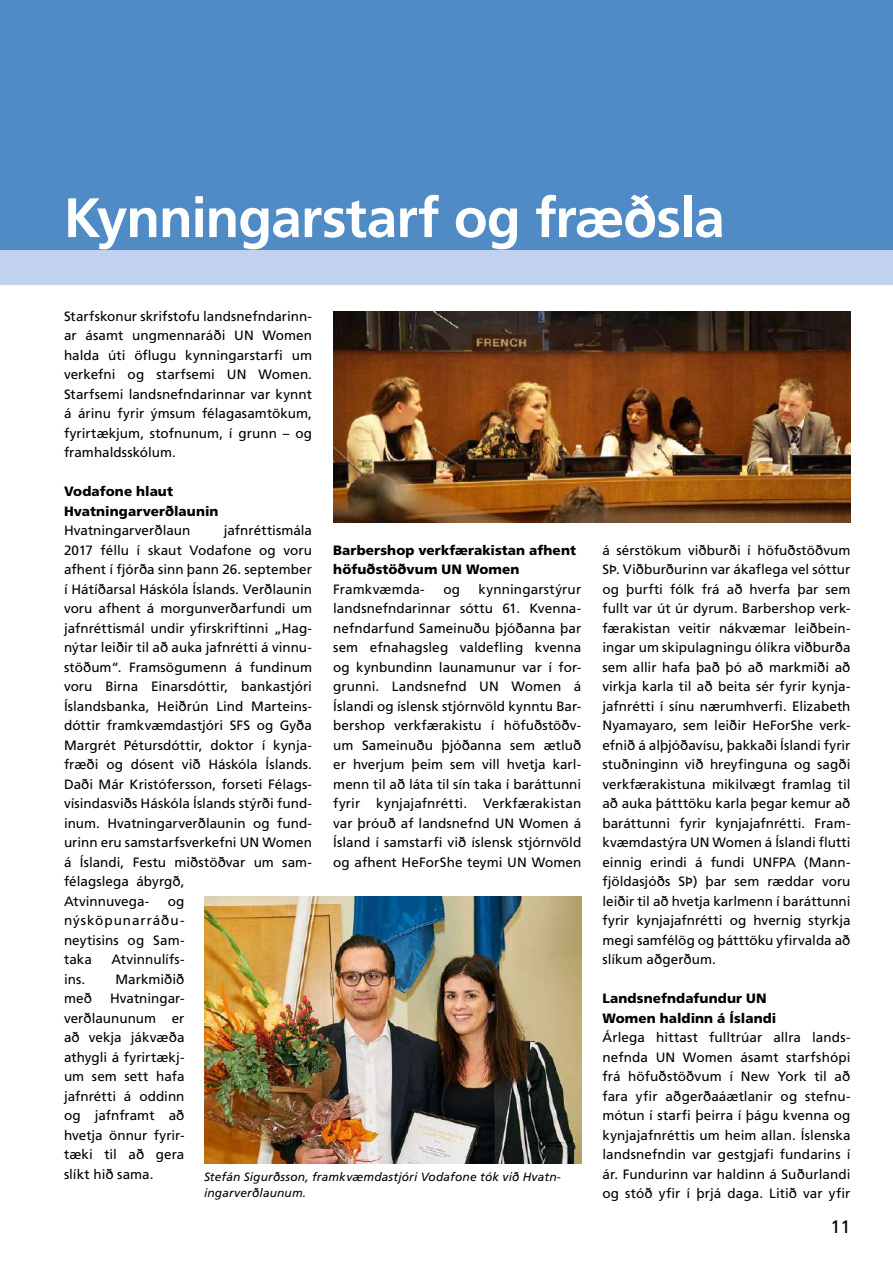
<style>
.page{position:relative;width:893px;height:1263px;background:#fff}
.page>*{position:absolute;margin:0;border:0;box-sizing:border-box;transform-origin:0 0}
.t1{font:700 55.5px "Frutiger";letter-spacing:-.02em;color:#fff}
.t2{font:18px "Frutiger";color:#000}
.t3{font:13.5px/19.5px "Frutiger";color:#000;text-align:justify}
.t4{font:900 13.5px/19.5px "Frutiger";letter-spacing:.005em;color:#000}
.t5{font:italic 12px/15.8px "Frutiger";letter-spacing:.01em;color:#000}
</style>
<div class="page">
<div style="left:0;top:0;width:893px;height:251px;background:#508bc5"></div>
<div style="left:0;top:251px;width:893px;height:34px;background:#c2d1ef"></div>
<hr style="left:0;top:0;width:1px;height:251px;background:#c71758">
<hr style="left:0;top:251px;width:1px;height:34px;background:#efb3bd">
<img style="left:333px;top:311px;width:518px;height:212px">
<img style="left:204px;top:896px;width:377px;height:267px">
<h1 class="t1" style="left:64px;top:185px;width:663px">Kynningarstarf og fræðsla</h1>
<p class="t3" style="left:64px;top:306px;width:250px">Starfskonur skrifstofu landsnefndarinn&shy;ar ásamt ungmennaráði UN Women halda úti öflugu kynningarstarfi um verkefni og starfsemi UN Women.<br>Starfsemi landsnefndarinnar var kynnt á árinu fyrir ýmsum félagasamtökum, fyrirtækjum, stofnunum, í grunn – og framhaldsskólum.</p>
<p class="t4" style="left:64px;top:481px;width:156px">Vodafone hlaut<br>Hvatningarverðlaunin</p>
<p class="t3" style="left:64px;top:521px;width:128px">Hvatningarverðlaun</p>
<p class="t3" style="left:64px;top:521px;width:250px;text-align:left;text-indent:160px">jafnréttismála 2017 féllu í skaut Vodafone og voru afhent í fjórða sinn þann 26. september í Hátíðarsal Háskóla Íslands. Verðlaunin voru afhent á morgunverðarfundi um jafnréttismál undir yfirskriftinni „Hag&shy;nýtar leiðir til að auka jafnrétti á vinnu&shy;stöðum“. Framsögumenn á fundinum voru Birna Einarsdóttir, bankastjóri Íslandsbanka, Heiðrún Lind Marteins&shy;dóttir framkvæmdastjóri SFS og Gyða Margrét Pétursdóttir, doktor í kynja&shy;fræði og dósent við Háskóla Íslands.<br>Daði Már Kristófersson, forseti Félags&shy;vísindasviðs Háskóla Íslands stýrði fund&shy;inum. Hvatningarverðlaunin og fund&shy;urinn eru samstarfsverkefni UN Women á Íslandi, Festu miðstöðvar um sam&shy;félagslega ábyrgð,<br>Atvinnuvega-</p>
<p class="t3" style="left:64px;top:891px;width:122px;text-indent:104px">og nýsköpunarráðu&shy;neytisins og Sam&shy;taka</p>
<p class="t3" style="left:111px;top:950px;width:75px">Atvinnulífs-</p>
<p class="t4" style="left:333px;top:540px;width:244px">Barbershop verkfærakistan afhent höfuðstöðvum UN Women</p>
<p class="t3" style="left:333px;top:579px;width:93px">Framkvæmda-</p>
<p class="t3" style="left:443px;top:579px;width:18px">og</p>
<p class="t3" style="left:333px;top:579px;width:250px;text-indent:145px">kynningarstýrur landsnefndarinnar sóttu 61. Kvenna&shy;nefndarfund Sameinuðu þjóðanna þar sem efnahagsleg valdefling kvenna og kynbundinn launamunur var í for&shy;grunni. Landsnefnd UN Women á Íslandi og íslensk stjórnvöld kynntu Bar&shy;bershop verkfærakistu í höfuðstöðv&shy;um Sameinuðu þjóðanna sem ætluð er hverjum þeim sem vill hvetja karl&shy;menn til að láta til sín taka í baráttunni fyrir kynjajafnrétti. Verkfærakistan var þróuð af landsnefnd UN Women á Ísland í samstarfi við íslensk stjórnvöld og afhent HeForShe teymi UN Women</p>
<p class="t3" style="left:64px;top:969px;width:23px">ins.</p>
<p class="t3" style="left:115px;top:969px;width:71px">Markmiðið</p>
<p class="t3" style="left:64px;top:989px;width:29px">með</p>
<p class="t3" style="left:64px;top:989px;width:122px;text-indent:46px">Hvatningar&shy;verðlaununum er að vekja jákvæða athygli á fyrirtækj&shy;um sem sett hafa jafnrétti á oddinn og jafnframt að hvetja önnur fyrir&shy;tæki til að gera slíkt hið sama.</p>
<p class="t5" style="left:204px;top:1169px;width:358px">Stefán Sigurðsson, framkvæmdastjóri Vodafone tók við Hvatn&shy;ingarverðlaunum.</p>
<p class="t3" style="left:602px;top:540px;width:250px">á sérstökum viðburði í höfuðstöðvum SÞ. Viðburðurinn var ákaflega vel sóttur og þurfti fólk frá að hverfa þar sem fullt var út úr dyrum. Barbershop verk&shy;færakistan veitir nákvæmar leiðbein&shy;ingar um skipulagningu ólíkra viðburða sem allir hafa það þó að markmiði að virkja karla til að beita sér fyrir kynja&shy;jafnrétti í sínu nærumhverfi. Elizabeth Nyamayaro, sem leiðir HeForShe verk&shy;efnið á alþjóðavísu, þakkaði Íslandi fyrir stuðninginn við hreyfinguna og sagði verkfærakistuna mikilvægt framlag til að auka þátttöku karla þegar kemur að baráttunni fyrir kynjajafnrétti. Fram&shy;kvæmdastýra UN Women á Íslandi flutti einnig erindi á fundi UNFPA (Mann&shy;fjöldasjóðs SÞ) þar sem ræddar voru leiðir til að hvetja karlmenn í baráttunni fyrir kynjajafnrétti og hvernig styrkja megi samfélög og þátttöku yfirvalda að slíkum aðgerðum.</p>
<p class="t4" style="left:602px;top:988px;width:175px">Landsnefndafundur UN<br>Women haldinn á Íslandi</p>
<p class="t3" style="left:602px;top:1028px;width:250px">Árlega hittast fulltrúar allra lands&shy;nefnda UN Women ásamt starfshópi frá höfuðstöðvum í New York til að fara yfir aðgerðaáætlanir og stefnu&shy;mótun í starfi þeirra í þágu kvenna og kynjajafnréttis um heim allan. Íslenska landsnefndin var gestgjafi fundarins í ár. Fundurinn var haldinn á Suðurlandi og stóð yfir í þrjá daga. Litið var yfir</p>
<h2 class="t2" style="left:830px;top:1216px;width:22px">11</h2>
</div>
